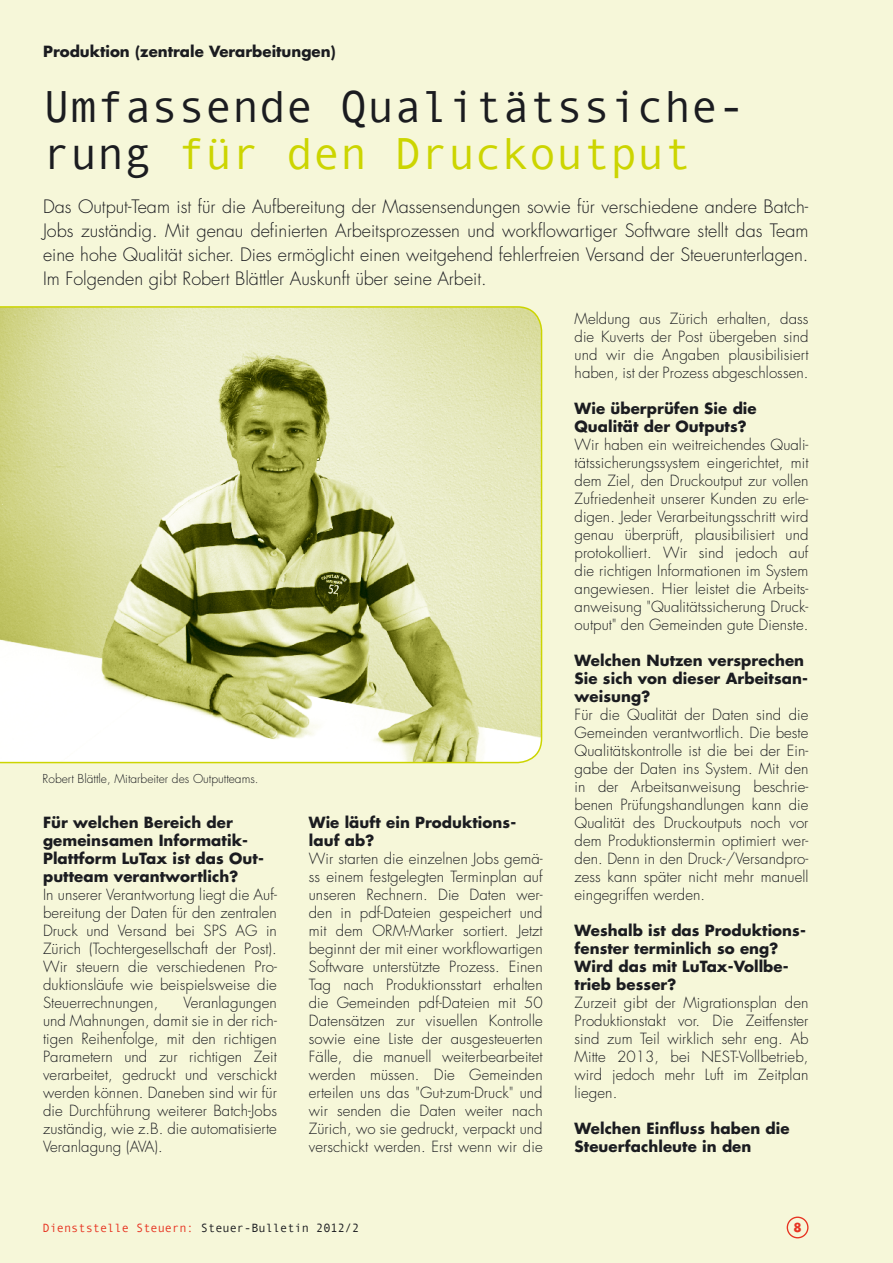
<style>
.page{position:relative;width:893px;height:1263px;background:#f6f7d9}
.page>*{position:absolute;margin:0;border:0;box-sizing:border-box;transform-origin:0 0}
.t1{font:45px/46.5px "Andale Mono";color:#1b1c20}
.t2{font:300 18px/24px "Futura";color:#1b1c20;text-align:justify}
.t3{font:300 15px/18px "Futura";letter-spacing:.005em;color:#1b1c20;text-align:justify}
.t4{font:700 15px/18px "Futura";letter-spacing:.005em;color:#1b1c20}
.t5{font:12px "Andale Mono";color:#1b1c20}
.t6{font:300 12px "Futura";color:#1b1c20}
.t7{font:700 12px "Futura";color:#e73422}
.s1{color:#ccd500}
.s2{color:#e73422}
</style>
<div class="page">
<div style="left:787px;top:1216px;width:21px;height:22px;border:1px solid #e73422;border-radius:50%"></div>
<svg style="left:0;top:306px;width:542px;height:457px;background:#d2d4a1"></svg>
<p class="t4" style="left:43px;top:42px;width:294px">Produktion (zentrale Verarbeitungen)</p>
<h1 class="t1" style="left:43px;top:82px;width:704px">Umfassende Qualitätssiche&shy;rung <span class="s1">für den Druckoutput</span></h1>
<p class="t2" style="left:43px;top:195px;width:767px">Das Output-Team ist für die Aufbereitung der Massensendungen sowie für verschiedene andere Batch-Jobs zuständig. Mit genau definierten Arbeitsprozessen und workflowartiger Software stellt das Team eine hohe Qualität sicher. Dies ermöglicht einen weitgehend fehlerfreien Versand der Steuerunterlagen.<br>Im Folgenden gibt Robert Blättler Auskunft über seine Arbeit.</p>
<p class="t6" style="left:43px;top:771px;width:218px">Robert Blättle, Mitarbeiter des Outputteams.</p>
<p class="t4" style="left:43px;top:813px;width:222px">Für welchen Bereich der gemeinsamen Informatik-<br>Plattform LuTax ist das Out&shy;putteam verantwortlich?</p>
<p class="t3" style="left:43px;top:886px;width:235px">In unserer Verantwortung liegt die Auf&shy;bereitung der Daten für den zentralen Druck und Versand bei SPS AG in Zürich (Tochtergesellschaft der Post).<br>Wir steuern die verschiedenen Pro&shy;duktionsläufe wie beispielsweise die Steuerrechnungen,</p>
<p class="t3" style="left:43px;top:994px;width:235px;text-indent:140px">Veranlagungen und Mahnungen, damit sie in der rich&shy;tigen Reihenfolge, mit den richtigen Parametern und zur richtigen Zeit verarbeitet, gedruckt und verschickt werden können. Daneben sind wir für die Durchführung weiterer Batch-Jobs zuständig, wie z.B. die automatisierte Veranlagung (AVA).</p>
<p class="t4" style="left:309px;top:813px;width:209px">Wie läuft ein Produktions&shy;lauf ab?</p>
<p class="t3" style="left:309px;top:850px;width:235px">Wir starten die einzelnen Jobs gemä&shy;ss einem festgelegten Terminplan auf unseren Rechnern. Die Daten wer&shy;den in pdf-Dateien gespeichert und mit dem ORM-Marker sortiert. Jetzt beginnt der mit einer workflowartigen Software unterstützte Prozess. Einen Tag nach Produktionsstart erhalten die Gemeinden pdf-Dateien mit 50<br>Datensätzen zur visuellen Kontrolle sowie eine Liste der ausgesteuerten Fälle, die manuell weiterbearbeitet werden müssen. Die Gemeinden erteilen uns das "Gut-zum-Druck" und wir senden die Daten weiter nach Zürich, wo sie gedruckt, verpackt und verschickt werden. Erst wenn wir die</p>
<p class="t3" style="left:575px;top:310px;width:235px">Meldung aus Zürich erhalten, dass die Kuverts der Post übergeben sind und wir die Angaben plausibilisiert haben, ist der Prozess abgeschlossen.</p>
<p class="t4" style="left:575px;top:399px;width:184px">Wie überprüfen Sie die<br>Qualität der Outputs?</p>
<p class="t3" style="left:575px;top:436px;width:235px">Wir haben ein weitreichendes Quali&shy;tätssicherungssystem eingerichtet, mit dem Ziel, den Druckoutput zur vollen Zufriedenheit unserer Kunden zu erle&shy;digen. Jeder Verarbeitungsschritt wird genau überprüft, plausibilisiert und protokolliert. Wir sind jedoch auf die richtigen Informationen im System angewiesen. Hier leistet die Arbeits&shy;anweisung "Qualitätssicherung Druck&shy;output" den Gemeinden gute Dienste.</p>
<p class="t4" style="left:575px;top:651px;width:235px">Welchen Nutzen versprechen<br>Sie sich von dieser Arbeitsan&shy;weisung?</p>
<p class="t3" style="left:575px;top:706px;width:235px">Für die Qualität der Daten sind die Gemeinden verantwortlich. Die beste Qualitätskontrolle ist die bei der Ein&shy;gabe der Daten ins System. Mit den in der Arbeitsanweisung beschrie&shy;benen Prüfungshandlungen kann die Qualität des Druckoutputs noch vor dem Produktionstermin optimiert wer&shy;den. Denn in den Druck-/Versandpro&shy;zess kann später nicht mehr manuell eingegriffen werden.</p>
<p class="t4" style="left:575px;top:921px;width:233px">Weshalb ist das Produktions&shy;fenster terminlich so eng?<br>Wird das mit LuTax-Vollbe&shy;trieb besser?</p>
<p class="t3" style="left:575px;top:994px;width:235px">Zurzeit gibt der Migrationsplan den Produktionstakt vor. Die Zeitfenster sind zum Teil wirklich sehr eng. Ab Mitte 2013, bei NEST-Vollbetrieb, wird jedoch mehr Luft im Zeitplan liegen.</p>
<p class="t4" style="left:575px;top:1119px;width:217px">Welchen Einfluss haben die<br>Steuerfachleute in den</p>
<p class="t5" style="left:43px;top:1220px;width:318px"><span class="s2">Dienststelle Steuern:</span> Steuer-Bulletin 2012/2</p>
<p class="t7" style="left:793px;top:1219px;width:10px">8</p>
</div>
